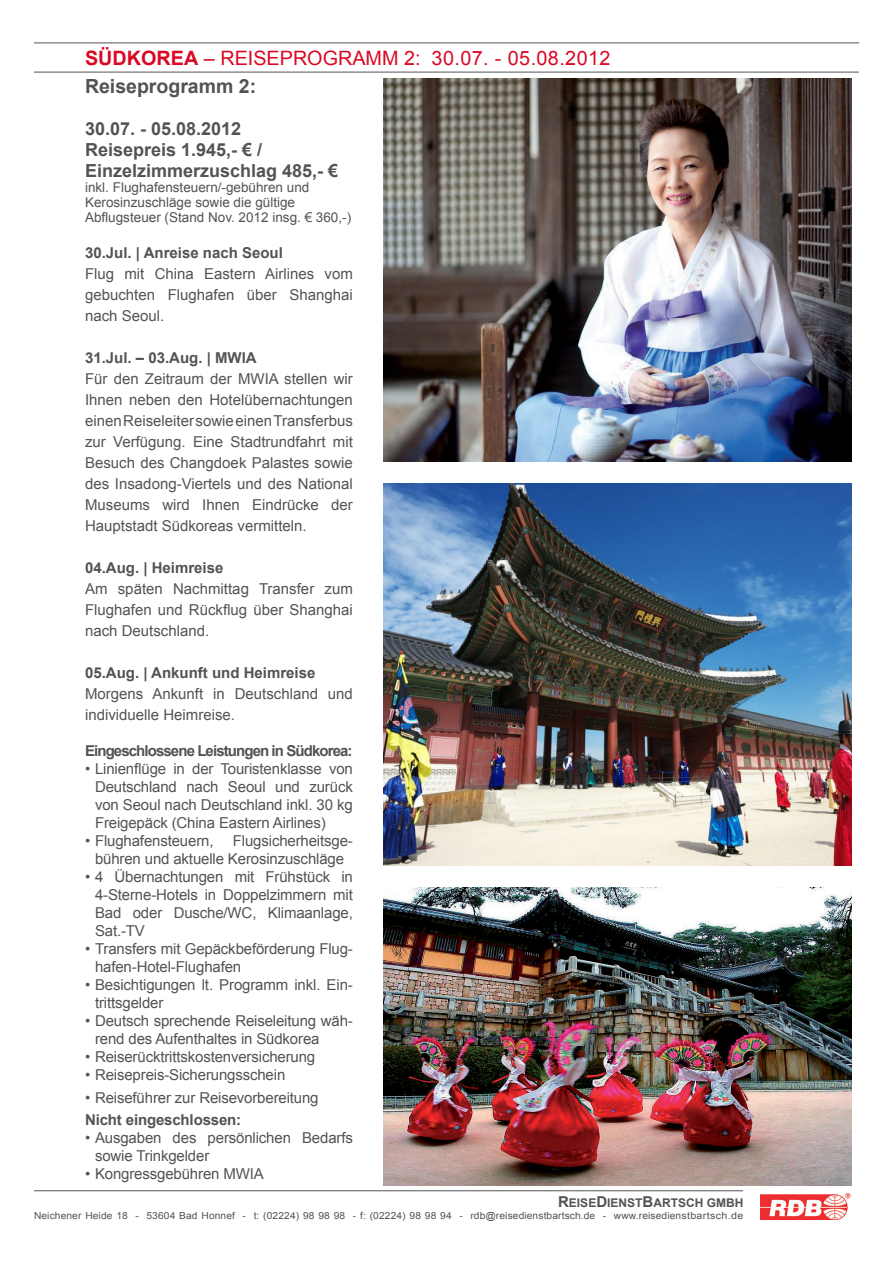
<style>
.page{position:relative;width:893px;height:1263px;background:#fff}
.page>*{position:absolute;margin:0;border:0;box-sizing:border-box;transform-origin:0 0}
.t1{font:19.8px "Arial";letter-spacing:.02em;color:#da0824}
.t2{font:700 19.8px "Arial";color:#da0824}
.t3{font:700 19.5px "Arial";color:#535355}
.t4{font:700 18px/21px "Arial";color:#535355}
.t5{font:15px/21px "Arial";letter-spacing:-.01em;color:#535355}
.t6{font:700 15px "Arial";color:#535355}
.t7{font:700 15px "Arial";letter-spacing:-.06em;color:#535355}
.t8{font:13.5px/15px "Arial";color:#535355}
.t9{font:700 12px "Arial";color:#535355}
.t10{font:9.75px "Arial";letter-spacing:.01em;color:#535355;scale:1.05 1}
.s1{font-size:15px}
</style>
<div class="page">
<img style="left:761px;top:1193px;width:89px;height:26px">
<hr style="left:34px;top:1190px;width:709px;height:1px;background:#535355">
<hr style="left:34px;top:43px;width:825px;height:1px;background:#535355">
<hr style="left:34px;top:72px;width:825px;height:1px;background:#535355">
<img style="left:384px;top:483px;width:467px;height:383px">
<img style="left:384px;top:79px;width:467px;height:382px">
<img style="left:384px;top:888px;width:467px;height:297px">
<h1 class="t2" style="left:85px;top:45px;width:86px">Südkorea</h1>
<h1 class="t1" style="left:204px;top:45px;width:46px">– Reiseprogramm</h1>
<h1 class="t1" style="left:404px;top:45px;width:208px">2: 30.07. - 05.08.2012</h1>
<h2 class="t3" style="left:85px;top:73px;width:173px">Reiseprogramm 2:</h2>
<p class="t4" style="left:85px;top:119px;width:255px">30.07. - 05.08.2012<br>Reisepreis 1.945,- € /<br>Einzelzimmerzuschlag 485,- €</p>
<p class="t8" style="left:85px;top:180px;width:268px">inkl. Flughafensteuern/-gebühren und<br>Kerosinzuschläge sowie die gültige<br>Abflugsteuer (Stand Nov. 2012 insg. € 360,-)</p>
<p class="t6" style="left:85px;top:243px;width:199px">30.Jul. | Anreise nach Seoul</p>
<p class="t5" style="left:85px;top:263px;width:269px;text-align:justify">Flug mit China Eastern Airlines vom gebuchten Flughafen über Shanghai nach Seoul.</p>
<p class="t6" style="left:85px;top:348px;width:173px">31.Jul. – 03.Aug. | MWIA</p>
<p class="t5" style="left:85px;top:368px;width:269px;text-align:justify">Für den Zeitraum der MWIA stellen wir Ihnen neben den Hotelübernachtungen einen Reiseleiter sowie einen Transferbus zur Verfügung. Eine Stadtrundfahrt mit Besuch des Changdoek Palastes sowie des Insadong-Viertels und des National Museums wird Ihnen Eindrücke der Hauptstadt Südkoreas vermitteln.</p>
<p class="t6" style="left:85px;top:558px;width:140px">04.Aug. | Heimreise</p>
<p class="t5" style="left:85px;top:578px;width:269px;text-align:justify">Am späten Nachmittag Transfer zum Flughafen und Rückflug über Shanghai nach Deutschland.</p>
<p class="t6" style="left:85px;top:663px;width:232px">05.Aug. | Ankunft und Heimreise</p>
<p class="t5" style="left:85px;top:683px;width:269px">Morgens Ankunft in Deutschland und individuelle Heimreise.</p>
<p class="t7" style="left:85px;top:741px;width:269px">Eingeschlossene Leistungen in Südkorea:</p>
<p class="t5" style="left:95px;top:760px;width:259px;line-height:18px;text-align:justify;text-indent:-10px">• Linienflüge in der Touristenklasse von Deutschland nach Seoul und zurück von Seoul nach Deutschland inkl. 30 kg Freigepäck (China Eastern Airlines)</p>
<p class="t5" style="left:85px;top:830px;width:130px">• Flughafensteuern,</p>
<p class="t5" style="left:95px;top:832px;width:259px;line-height:18px;text-indent:138px">Flugsicherheitsge&shy;bühren und aktuelle Kerosinzuschläge</p>
<p class="t5" style="left:95px;top:868px;width:259px;line-height:18px;text-align:justify;text-indent:-10px">• 4 Übernachtungen mit Frühstück in 4-Sterne-Hotels in Doppelzimmern mit Bad oder Dusche/WC, Klimaanlage, Sat.-TV</p>
<p class="t5" style="left:95px;top:940px;width:259px;line-height:18px;text-indent:-10px">• Transfers mit Gepäckbeförderung Flug&shy;hafen-Hotel-Flughafen</p>
<p class="t5" style="left:95px;top:976px;width:259px;line-height:18px;text-indent:-10px">• Besichtigungen lt. Programm inkl. Ein&shy;trittsgelder</p>
<p class="t5" style="left:95px;top:1012px;width:259px;line-height:18px;text-indent:-10px">• Deutsch sprechende Reiseleitung wäh&shy;rend des Aufenthaltes in Südkorea</p>
<p class="t5" style="left:85px;top:1046px;width:232px">• Reiserücktrittskostenversicherung</p>
<p class="t5" style="left:85px;top:1064px;width:202px">• Reisepreis-Sicherungsschein</p>
<p class="t5" style="left:85px;top:1087px;width:235px">• Reiseführer zur Reisevorbereitung</p>
<p class="t6" style="left:85px;top:1110px;width:158px">Nicht eingeschlossen:</p>
<p class="t5" style="left:95px;top:1129px;width:259px;line-height:18px;text-indent:-10px">• Ausgaben des persönlichen Bedarfs sowie Trinkgelder</p>
<p class="t5" style="left:85px;top:1163px;width:180px">• Kongressgebühren MWIA</p>
<p class="t9" style="left:558px;top:1195px;width:187px"><span class="s1">R</span>EISE<span class="s1">D</span>IENST<span class="s1">B</span>ARTSCH GMBH</p>
<p class="t10" style="left:34px;top:1209px;width:677px">Neichener Heide 18 - 53604 Bad Honnef - t: (02224) 98 98 98 - f: (02224) 98 98 94 - rdb@reisedienstbartsch.de - www.reisedienstbartsch.de</p>
</div>
